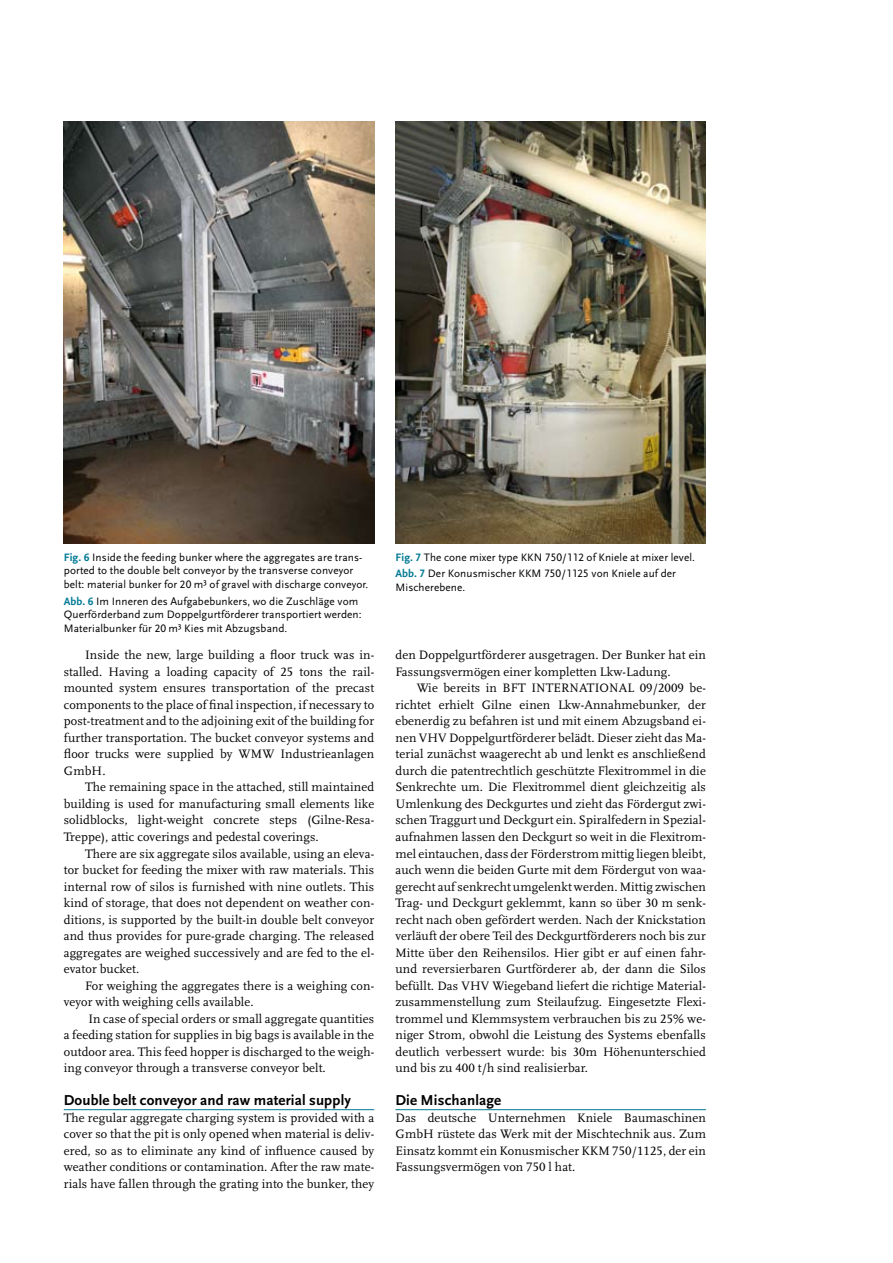
<style>
.page{position:relative;width:893px;height:1263px;background:#fff}
.page>*{position:absolute;margin:0;border:0;box-sizing:border-box;transform-origin:0 0}
.t1{font:700 15px "Scala Sans Pro";letter-spacing:.01em;color:#000}
.t2{font:12.75px/16.5px "Scala Pro";letter-spacing:.01em;color:#000;text-align:justify}
.t3{font:11.25px/13.5px "Scala Sans Pro";letter-spacing:.01em;color:#000}
.s1{font-weight:700;color:#007a94}
</style>
<div class="page">
<hr style="left:64px;top:1109px;width:310px;height:1px;background:#007a94">
<hr style="left:395px;top:1109px;width:311px;height:1px;background:#007a94">
<img style="left:64px;top:121px;width:310px;height:423px">
<img style="left:395px;top:121px;width:311px;height:423px">
<p class="t3" style="left:64px;top:550px;width:306px"><span class="s1">Fig. 6</span> Inside the feeding bunker where the aggregates are trans&shy;ported to the double belt conveyor by the transverse conveyor belt: material bunker for 20 m³ of gravel with discharge conveyor.</p>
<p class="t3" style="left:64px;top:594px;width:299px"><span class="s1">Abb. 6</span> Im Inneren des Aufgabebunkers, wo die Zuschläge vom<br>Querförderband zum Doppelgurtförderer transportiert werden:<br>Materialbunker für 20 m³ Kies mit Abzugsband.</p>
<p class="t2" style="left:64px;top:647px;width:312px;text-indent:21px">Inside the new, large building a floor truck was in&shy;stalled. Having a loading capacity of 25 tons the rail&shy;mounted system ensures transportation of the precast components to the place of final inspection, if necessary to post-treatment and to the adjoining exit of the building for further transportation. The bucket conveyor systems and floor trucks were supplied by WMW Industrieanlagen GmbH.</p>
<p class="t2" style="left:64px;top:779px;width:312px;text-indent:21px">The remaining space in the attached, still maintained building is used for manufacturing small elements like solidblocks, light-weight concrete steps (Gilne-Resa-Treppe), attic coverings and pedestal coverings.</p>
<p class="t2" style="left:64px;top:845px;width:312px;text-indent:21px">There are six aggregate silos available, using an eleva&shy;tor bucket for feeding the mixer with raw materials. This internal row of silos is furnished with nine outlets. This kind of storage, that does not dependent on weather con&shy;ditions, is supported by the built-in double belt conveyor and thus provides for pure-grade charging. The released aggregates are weighed successively and are fed to the el&shy;evator bucket.</p>
<p class="t2" style="left:64px;top:977px;width:312px;text-indent:21px">For weighing the aggregates there is a weighing con&shy;veyor with weighing cells available.</p>
<p class="t2" style="left:64px;top:1010px;width:312px;text-indent:25px">In case of special orders or small aggregate quantities a feeding station for supplies in big bags is available in the outdoor area. This feed hopper is discharged to the weigh&shy;ing conveyor through a transverse conveyor belt.</p>
<p class="t1" style="left:64px;top:1091px;width:289px">Double belt conveyor and raw material supply</p>
<p class="t2" style="left:64px;top:1109px;width:312px">The regular aggregate charging system is provided with a cover so that the pit is only opened when material is deliv&shy;ered, so as to eliminate any kind of influence caused by weather conditions or contamination. After the raw mate&shy;rials have fallen through the grating into the bunker, they</p>
<p class="t3" style="left:395px;top:550px;width:301px"><span class="s1">Fig. 7</span> The cone mixer type KKN 750/112 of Kniele at mixer level.</p>
<p class="t3" style="left:395px;top:567px;width:282px"><span class="s1">Abb. 7</span> Der Konusmischer KKM 750/1125 von Kniele auf der<br>Mischerebene.</p>
<p class="t2" style="left:395px;top:647px;width:312px">den Doppelgurtförderer ausgetragen. Der Bunker hat ein<br>Fassungsvermögen einer kompletten Lkw-Ladung.</p>
<p class="t2" style="left:395px;top:680px;width:312px;text-indent:21px">Wie bereits in BFT INTERNATIONAL 09/2009 be&shy;richtet erhielt Gilne einen Lkw-Annahmebunker, der ebenerdig zu befahren ist und mit einem Abzugsband ei&shy;nen VHV Doppelgurtförderer belädt. Dieser zieht das Ma&shy;terial zunächst waagerecht ab und lenkt es anschließend durch die patentrechtlich geschützte Flexitrommel in die Senkrechte um. Die Flexitrommel dient gleichzeitig als Umlenkung des Deckgurtes und zieht das Fördergut zwi&shy;schen Traggurt und Deckgurt ein. Spiralfedern in Spezial&shy;aufnahmen lassen den Deckgurt so weit in die Flexitrom&shy;mel eintauchen, dass der Förderstrom mittig liegen bleibt, auch wenn die beiden Gurte mit dem Fördergut von waa&shy;gerecht auf senkrecht umgelenkt werden. Mittig zwischen Trag- und Deckgurt geklemmt, kann so über 30 m senk&shy;recht nach oben gefördert werden. Nach der Knickstation verläuft der obere Teil des Deckgurtförderers noch bis zur Mitte über den Reihensilos. Hier gibt er auf einen fahr&shy;und reversierbaren Gurtförderer ab, der dann die Silos befüllt. Das VHV Wiegeband liefert die richtige Material&shy;zusammenstellung zum Steilaufzug. Eingesetzte Flexi&shy;trommel und Klemmsystem verbrauchen bis zu 25% we&shy;niger Strom, obwohl die Leistung des Systems ebenfalls deutlich verbessert wurde: bis 30m Höhenunterschied und bis zu 400 t/h sind realisierbar.</p>
<p class="t1" style="left:395px;top:1091px;width:107px">Die Mischanlage</p>
<p class="t2" style="left:395px;top:1109px;width:312px">Das deutsche Unternehmen Kniele Baumaschinen GmbH rüstete das Werk mit der Mischtechnik aus. Zum Einsatz kommt ein Konusmischer KKM 750/1125, der ein Fassungsvermögen von 750 l hat.</p>
</div>
